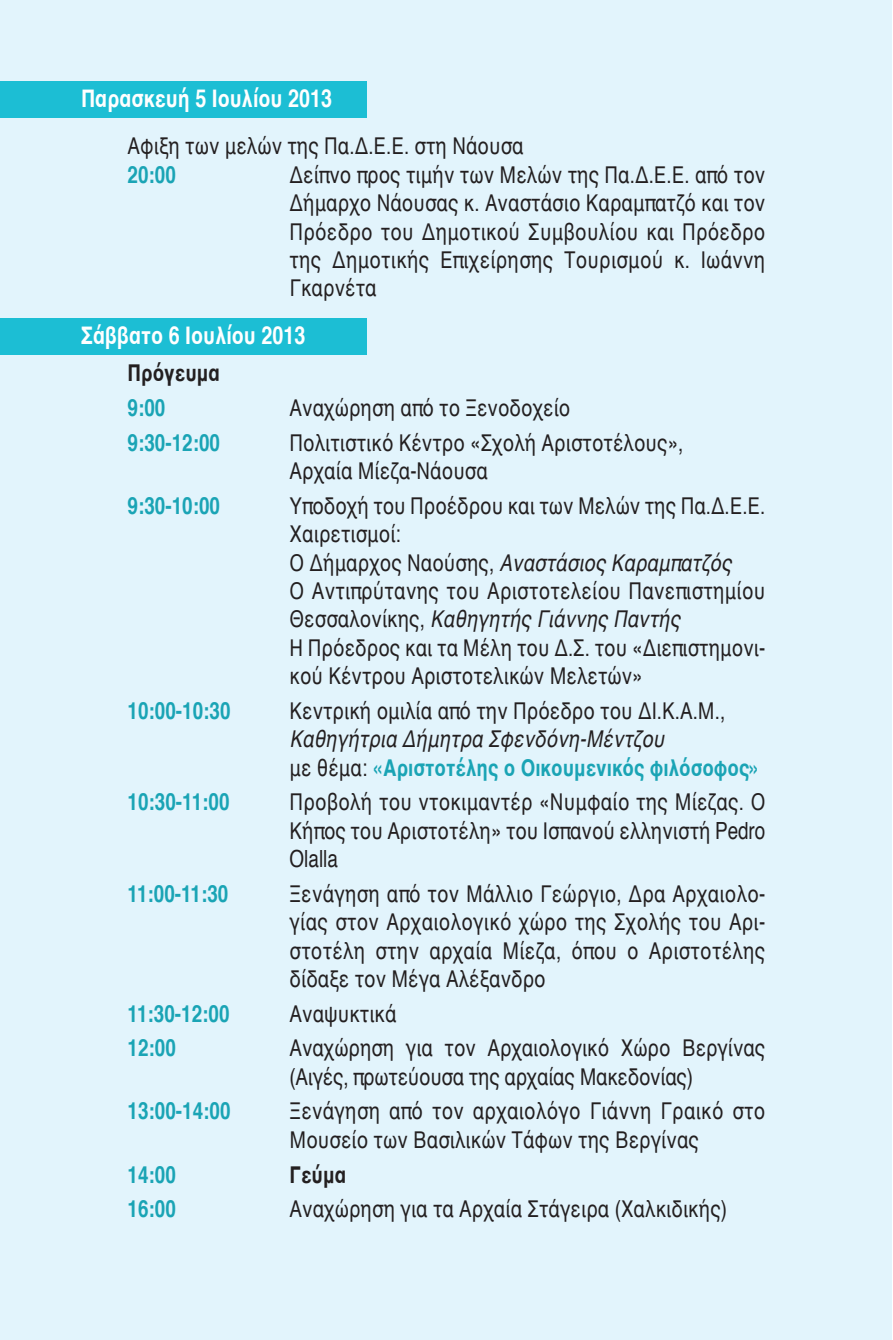
<style>
.page{position:relative;width:893px;height:1340px;background:#fff}
.page>*{position:absolute;margin:0;border:0;box-sizing:border-box;transform-origin:0 0}
.t1{font:700 24.75px "Helvetica";color:#fff;scale:.8 1}
.t2{font:23.62px/28.3px "Helvetica";color:#231f20;scale:.8 1}
.t3{font:700 23.62px/28.3px "Helvetica";color:#1aa4b5;scale:.8 1}
.t4{font:700 23.62px "Helvetica";color:#231f20;scale:.8 1}
.s1{font-style:italic}
.s2{font-weight:400;font-style:italic;color:#231f20}
.s3{font-weight:400;color:#231f20}
</style>
<div class="page">
<div style="left:0;top:1px;width:891px;height:1338px;background:#e2f4fc"></div>
<div style="left:0;top:82px;width:366px;height:36px;background:#1cbed4"></div>
<div style="left:0;top:318px;width:366px;height:37px;background:#1cbed4"></div>
<p class="t1" style="left:81px;top:88px;width:316px">Παρασκευή 5 Ιουλίου 2013</p>
<p class="t2" style="left:128px;top:134px;width:497px">Αφιξη των μελών της Πα.Δ.Ε.Ε. στη Νάουσα</p>
<p class="t3" style="left:128px;top:162px;width:62px">20:00</p>
<p class="t2" style="left:290px;top:162px;width:596px;text-align:justify">Δείπνο προς τιμήν των Μελών της Πα.Δ.Ε.Ε. από τον Δήμαρχο Νάουσας κ. Αναστάσιο Καραμπατζό και τον Πρόεδρο του Δημοτικού Συμβουλίου και Πρόεδρο της Δημοτικής Επιχείρησης Τουρισμού κ. Ιωάννη Γκαρνέτα</p>
<p class="t1" style="left:81px;top:324px;width:282px">Σάββατο 6 Ιουλίου 2013</p>
<p class="t4" style="left:128px;top:363px;width:117px">Πρόγευμα</p>
<p class="t3" style="left:128px;top:395px;width:49px">9:00</p>
<p class="t2" style="left:290px;top:395px;width:353px">Αναχώρηση από το Ξενοδοχείο</p>
<p class="t3" style="left:128px;top:430px;width:117px">9:30-12:00</p>
<p class="t2" style="left:290px;top:430px;width:494px">Πολιτιστικό Κέντρο «Σχολή Αριστοτέλους»,<br>Αρχαία Μίεζα-Νάουσα</p>
<p class="t3" style="left:128px;top:493px;width:117px">9:30-10:00</p>
<p class="t2" style="left:290px;top:493px;width:596px">Υποδοχή του Προέδρου και των Μελών της Πα.Δ.Ε.Ε.<br>Χαιρετισμοί:<br>Ο Δήμαρχος Ναούσης, <span class="s1">Αναστάσιος Καραμπατζός<br></span>Ο Αντιπρύτανης του Αριστοτελείου Πανεπιστημίου Θεσσαλονίκης, <span class="s1">Καθηγητής Γιάννης Παντής<br></span>Η Πρόεδρος και τα Μέλη του Δ.Σ. του «Διεπιστημονι&shy;κού Κέντρου Αριστοτελικών Μελετών»</p>
<p class="t3" style="left:128px;top:698px;width:130px">10:00-10:30</p>
<p class="t2" style="left:290px;top:698px;width:546px">Κεντρική ομιλία από την Πρόεδρο του ΔΙ.Κ.Α.Μ.,</p>
<p class="t3" style="left:290px;top:726px;width:590px"><span class="s2">Καθηγήτρια Δήμητρα Σφενδόνη-Μέντζου<br></span><span class="s3">με θέμα:</span> «Αριστοτέλης ο Οικουμενικός φιλόσοφος»</p>
<p class="t3" style="left:128px;top:789px;width:129px">10:30-11:00</p>
<p class="t2" style="left:290px;top:789px;width:596px;text-align:justify">Προβολή του ντοκιμαντέρ «Νυμφαίο της Μίεζας. Ο Κήπος του Αριστοτέλη» του Ισπανού ελληνιστή Pedro Olalla</p>
<p class="t3" style="left:128px;top:881px;width:128px">11:00-11:30</p>
<p class="t2" style="left:290px;top:881px;width:596px;text-align:justify">Ξενάγηση από τον Μάλλιο Γεώργιο, Δρα Αρχαιολο&shy;γίας στον Αρχαιολογικό χώρο της Σχολής του Αρι&shy;στοτέλη στην αρχαία Μίεζα, όπου ο Αριστοτέλης δίδαξε τον Μέγα Αλέξανδρο</p>
<p class="t3" style="left:128px;top:1001px;width:129px">11:30-12:00</p>
<p class="t2" style="left:290px;top:1001px;width:135px">Αναψυκτικά</p>
<p class="t3" style="left:128px;top:1035px;width:62px">12:00</p>
<p class="t2" style="left:290px;top:1035px;width:596px">Αναχώρηση για τον Αρχαιολογικό Χώρο Βεργίνας (Αιγές, πρωτεύουσα της αρχαίας Μακεδονίας)</p>
<p class="t3" style="left:128px;top:1098px;width:130px">13:00-14:00</p>
<p class="t2" style="left:290px;top:1098px;width:596px">Ξενάγηση από τον αρχαιολόγο Γιάννη Γραικό στο<br>Μουσείο των Βασιλικών Τάφων της Βεργίνας</p>
<p class="t3" style="left:128px;top:1161px;width:62px">14:00</p>
<p class="t4" style="left:290px;top:1164px;width:72px">Γεύμα</p>
<p class="t3" style="left:128px;top:1196px;width:62px">16:00</p>
<p class="t2" style="left:290px;top:1196px;width:548px">Αναχώρηση για τα Αρχαία Στάγειρα (Χαλκιδικής)</p>
</div>
